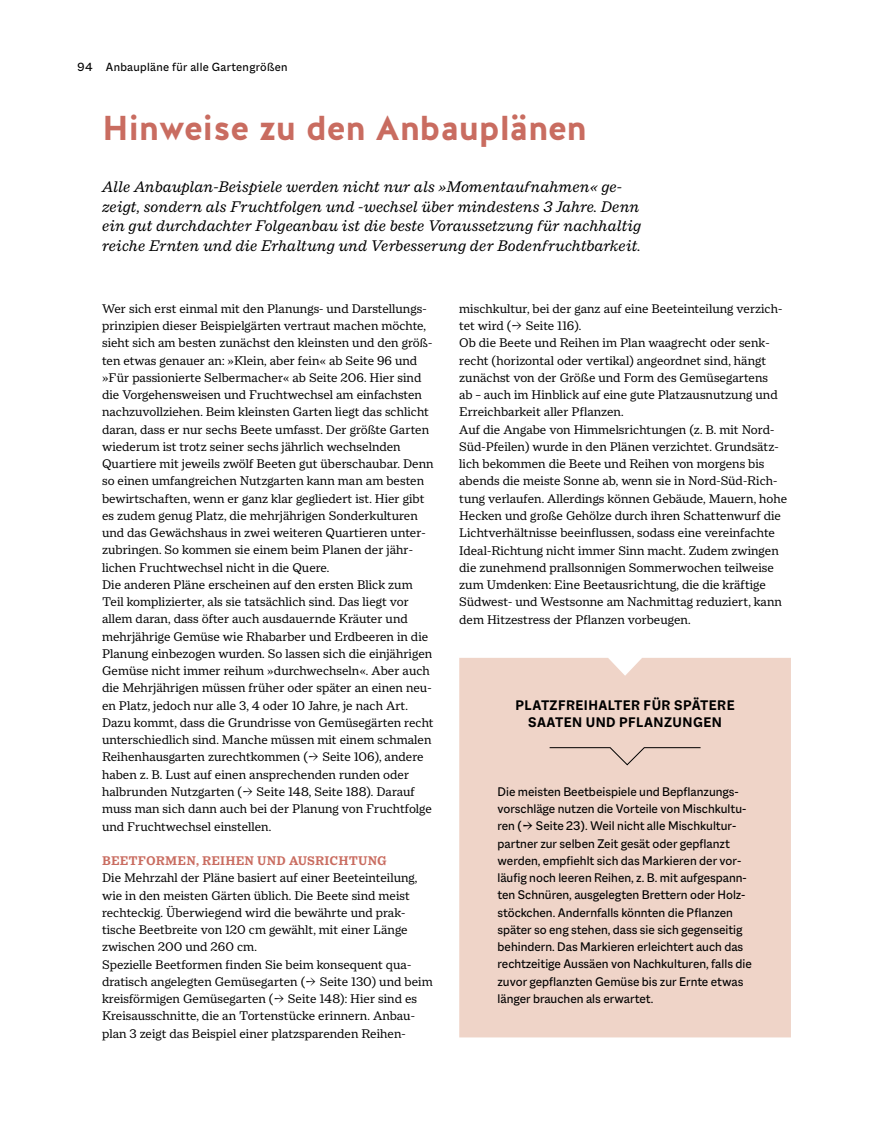
<style>
.page{position:relative;width:893px;height:1127px;background:#fff}
.page>*{position:absolute;margin:0;border:0;box-sizing:border-box;transform-origin:0 0}
.t1{font:700 34.5px "Halis GR";letter-spacing:-.01em;color:#c96c60}
.t2{font:italic 16.5px/19.5px "Macklin Text";color:#000}
.t3{font:700 15px/17.2px "Macklin Sans";letter-spacing:.03em;color:#000;text-align:center}
.t4{font:13.5px/17.2px "Macklin Text";color:#000}
.t5{font:13.5px/17.2px "Macklin Sans";color:#000}
.t6{font:700 13.5px "Macklin Text";letter-spacing:.01em;color:#c96c60}
.t7{font:12.75px "Macklin Sans";letter-spacing:.025em;color:#000}
</style>
<div class="page">
<div style="left:459px;top:658px;width:332px;height:379px;background:#efd4c8"></div>
<svg style="left:549px;top:747px;width:152px;height:19px;background:#e1c7bc"></svg>
<p class="t7" style="left:78px;top:63px;width:212px">94 Anbaupläne für alle Gartengrößen</p>
<h1 class="t1" style="left:102px;top:115px;width:486px">Hinweise zu den Anbauplänen</h1>
<p class="t2" style="left:102px;top:178px;width:541px">Alle Anbauplan-Beispiele werden nicht nur als »Momentaufnahmen« ge&shy;zeigt, sondern als Fruchtfolgen und -wechsel über mindestens 3 Jahre. Denn ein gut durchdachter Folgeanbau ist die beste Voraussetzung für nachhaltig reiche Ernten und die Erhaltung und Verbesserung der Bodenfruchtbarkeit.</p>
<p class="t4" style="left:102px;top:300px;width:333px">Wer sich erst einmal mit den Planungs- und Darstellungs&shy;prinzipien dieser Beispielgärten vertraut machen möchte, sieht sich am besten zunächst den kleinsten und den größ&shy;ten etwas genauer an: »Klein, aber fein« ab Seite 96 und »Für passionierte Selbermacher« ab Seite 206. Hier sind die Vorgehensweisen und Fruchtwechsel am einfachsten nachzuvollziehen. Beim kleinsten Garten liegt das schlicht daran, dass er nur sechs Beete umfasst. Der größte Garten wiederum ist trotz seiner sechs jährlich wechselnden Quartiere mit jeweils zwölf Beeten gut überschaubar. Denn so einen umfangreichen Nutzgarten kann man am besten bewirtschaften, wenn er ganz klar gegliedert ist. Hier gibt es zudem genug Platz, die mehrjährigen Sonderkulturen und das Gewächshaus in zwei weiteren Quartieren unter&shy;zubringen. So kommen sie einem beim Planen der jähr&shy;lichen Fruchtwechsel nicht in die Quere.<br>Die anderen Pläne erscheinen auf den ersten Blick zum Teil komplizierter, als sie tatsächlich sind. Das liegt vor allem daran, dass öfter auch ausdauernde Kräuter und mehrjährige Gemüse wie Rhabarber und Erdbeeren in die Planung einbezogen wurden. So lassen sich die einjährigen Gemüse nicht immer reihum »durchwechseln«. Aber auch die Mehrjährigen müssen früher oder später an einen neu&shy;en Platz, jedoch nur alle 3, 4 oder 10 Jahre, je nach Art.<br>Dazu kommt, dass die Grundrisse von Gemüsegärten recht unterschiedlich sind. Manche müssen mit einem schmalen Reihenhausgarten zurechtkommen (→ Seite 106), andere haben z. B. Lust auf einen ansprechenden runden oder halbrunden Nutzgarten (→ Seite 148, Seite 188). Darauf muss man sich dann auch bei der Planung von Fruchtfolge und Fruchtwechsel einstellen.</p>
<p class="t6" style="left:102px;top:856px;width:286px">BEETFORMEN, REIHEN UND AUSRICHTUNG</p>
<p class="t4" style="left:102px;top:869px;width:332px">Die Mehrzahl der Pläne basiert auf einer Beeteinteilung, wie in den meisten Gärten üblich. Die Beete sind meist rechteckig. Überwiegend wird die bewährte und prak&shy;tische Beetbreite von 120 cm gewählt, mit einer Länge zwischen 200 und 260 cm.<br>Spezielle Beetformen finden Sie beim konsequent qua&shy;dratisch angelegten Gemüsegarten (→ Seite 130) und beim kreisförmigen Gemüsegarten (→ Seite 148): Hier sind es Kreisausschnitte, die an Tortenstücke erinnern. Anbau&shy;plan 3 zeigt das Beispiel einer platzsparenden Reihen-</p>
<p class="t4" style="left:459px;top:300px;width:329px">mischkultur, bei der ganz auf eine Beeteinteilung verzich&shy;tet wird (→ Seite 116).<br>Ob die Beete und Reihen im Plan waagrecht oder senk&shy;recht (horizontal oder vertikal) angeordnet sind, hängt zunächst von der Größe und Form des Gemüsegartens<br>ab – auch im Hinblick auf eine gute Platzausnutzung und Erreichbarkeit aller Pflanzen.<br>Auf die Angabe von Himmelsrichtungen (z. B. mit Nord-Süd-Pfeilen) wurde in den Plänen verzichtet. Grundsätz&shy;lich bekommen die Beete und Reihen von morgens bis abends die meiste Sonne ab, wenn sie in Nord-Süd-Rich&shy;tung verlaufen. Allerdings können Gebäude, Mauern, hohe Hecken und große Gehölze durch ihren Schattenwurf die Lichtverhältnisse beeinflussen, sodass eine vereinfachte Ideal-Richtung nicht immer Sinn macht. Zudem zwingen die zunehmend prallsonnigen Sommerwochen teilweise zum Umdenken: Eine Beetausrichtung, die die kräftige Südwest- und Westsonne am Nachmittag reduziert, kann dem Hitzestress der Pflanzen vorbeugen.</p>
<p class="t3" style="left:515px;top:696px;width:221px">PLATZFREIHALTER FÜR SPÄTERE<br>SAATEN UND PFLANZUNGEN</p>
<p class="t5" style="left:497px;top:784px;width:256px">Die meisten Beetbeispiele und Bepflanzungs&shy;vorschläge nutzen die Vorteile von Mischkultu&shy;ren (→ Seite 23). Weil nicht alle Mischkultur&shy;partner zur selben Zeit gesät oder gepflanzt werden, empfiehlt sich das Markieren der vor&shy;läufig noch leeren Reihen, z. B. mit aufgespann&shy;ten Schnüren, ausgelegten Brettern oder Holz&shy;stöckchen. Andernfalls könnten die Pflanzen später so eng stehen, dass sie sich gegenseitig behindern. Das Markieren erleichtert auch das rechtzeitige Aussäen von Nachkulturen, falls die zuvor gepflanzten Gemüse bis zur Ernte etwas länger brauchen als erwartet.</p>
</div>
